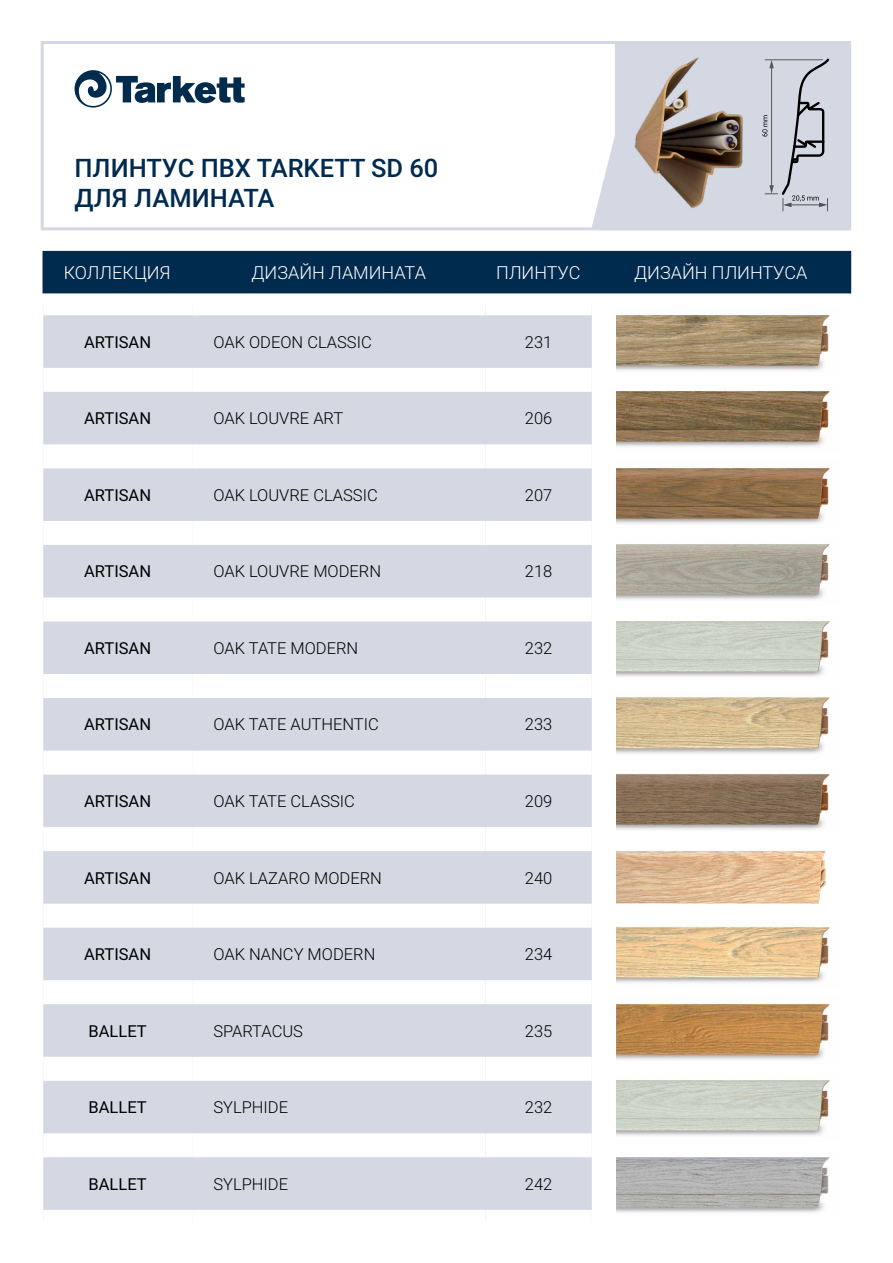
<style>
.page{position:relative;width:893px;height:1263px;background:#fff}
.page>*{position:absolute;margin:0;border:0;box-sizing:border-box;transform-origin:0 0}
.t1{font:500 25.5px/30px "Roboto";color:#002a4e}
.t2{font:300 18px "Roboto";color:#fff}
.t3{font:300 16.5px "Roboto";color:#000}
.t4{font:16.5px "Roboto";color:#000}
</style>
<div class="page">
<svg style="left:592px;top:45px;width:255px;height:181px;fill:#d3d8e2"></svg>
<svg style="left:75px;top:70px;width:170px;height:38px"></svg>
<svg style="left:762px;top:56px;width:69px;height:155px;background:#bec3cb"></svg>
<img style="left:627px;top:53px;width:120px;height:158px">
<div style="left:41px;top:41px;width:810px;height:189px;border:3px solid #d3d8e2"></div>
<div style="left:43px;top:315px;width:549px;height:895px;background:#d3d8e2"></div>
<div style="left:43px;top:368px;width:149px;height:24px;background:#fff"></div>
<div style="left:192px;top:368px;width:293px;height:24px;background:#fff"></div>
<div style="left:485px;top:368px;width:107px;height:24px;background:#fff"></div>
<div style="left:43px;top:444px;width:149px;height:24px;background:#fff"></div>
<div style="left:192px;top:444px;width:293px;height:24px;background:#fff"></div>
<div style="left:485px;top:444px;width:107px;height:24px;background:#fff"></div>
<div style="left:43px;top:521px;width:149px;height:24px;background:#fff"></div>
<div style="left:192px;top:521px;width:293px;height:24px;background:#fff"></div>
<div style="left:485px;top:521px;width:107px;height:24px;background:#fff"></div>
<div style="left:43px;top:597px;width:149px;height:24px;background:#fff"></div>
<div style="left:192px;top:597px;width:293px;height:24px;background:#fff"></div>
<div style="left:485px;top:597px;width:107px;height:24px;background:#fff"></div>
<div style="left:43px;top:674px;width:149px;height:24px;background:#fff"></div>
<div style="left:192px;top:674px;width:293px;height:24px;background:#fff"></div>
<div style="left:485px;top:674px;width:107px;height:24px;background:#fff"></div>
<div style="left:43px;top:750px;width:149px;height:24px;background:#fff"></div>
<div style="left:192px;top:750px;width:293px;height:24px;background:#fff"></div>
<div style="left:485px;top:750px;width:107px;height:24px;background:#fff"></div>
<div style="left:43px;top:827px;width:149px;height:24px;background:#fff"></div>
<div style="left:192px;top:827px;width:293px;height:24px;background:#fff"></div>
<div style="left:485px;top:827px;width:107px;height:24px;background:#fff"></div>
<div style="left:43px;top:904px;width:149px;height:24px;background:#fff"></div>
<div style="left:192px;top:904px;width:293px;height:24px;background:#fff"></div>
<div style="left:485px;top:904px;width:107px;height:24px;background:#fff"></div>
<div style="left:43px;top:980px;width:149px;height:24px;background:#fff"></div>
<div style="left:192px;top:980px;width:293px;height:24px;background:#fff"></div>
<div style="left:485px;top:980px;width:107px;height:24px;background:#fff"></div>
<div style="left:43px;top:1057px;width:149px;height:24px;background:#fff"></div>
<div style="left:192px;top:1057px;width:293px;height:24px;background:#fff"></div>
<div style="left:485px;top:1057px;width:107px;height:24px;background:#fff"></div>
<div style="left:43px;top:1133px;width:149px;height:24px;background:#fff"></div>
<div style="left:192px;top:1133px;width:293px;height:24px;background:#fff"></div>
<div style="left:485px;top:1133px;width:107px;height:24px;background:#fff"></div>
<img style="left:616px;top:315px;width:214px;height:56px">
<img style="left:616px;top:390px;width:214px;height:57px">
<img style="left:616px;top:467px;width:214px;height:57px">
<img style="left:616px;top:544px;width:214px;height:56px">
<img style="left:616px;top:620px;width:214px;height:57px">
<img style="left:616px;top:697px;width:214px;height:57px">
<img style="left:616px;top:773px;width:214px;height:57px">
<img style="left:616px;top:851px;width:210px;height:53px">
<img style="left:616px;top:925px;width:214px;height:58px">
<img style="left:616px;top:1004px;width:214px;height:56px">
<img style="left:616px;top:1079px;width:214px;height:57px">
<img style="left:616px;top:1157px;width:214px;height:56px">
<div style="left:43px;top:251px;width:807px;height:42px;background:#002a4e"></div>
<hr style="left:850px;top:251px;width:1px;height:42px;background:#002a4e">
<h1 class="t1" style="left:75px;top:152px;width:365px">ПЛИНТУС ПВХ ТARKETT SD 60<br>ДЛЯ ЛАМИНАТА</h1>
<p class="t2" style="left:64px;top:260px;width:108px">КОЛЛЕКЦИЯ</p>
<p class="t2" style="left:252px;top:260px;width:176px">ДИЗАЙН ЛАМИНАТА</p>
<p class="t2" style="left:496px;top:260px;width:86px">ПЛИНТУС</p>
<p class="t2" style="left:634px;top:260px;width:175px">ДИЗАЙН ПЛИНТУСА</p>
<p class="t4" style="left:84px;top:330px;width:68px">ARTISAN</p>
<p class="t3" style="left:213px;top:330px;width:160px">OAK ODEON CLASSIC</p>
<p class="t3" style="left:525px;top:330px;width:29px">231</p>
<p class="t4" style="left:84px;top:407px;width:68px">ARTISAN</p>
<p class="t3" style="left:213px;top:407px;width:131px">OAK LO UVRE ART</p>
<p class="t3" style="left:525px;top:407px;width:29px">206</p>
<p class="t4" style="left:84px;top:483px;width:68px">ARTISAN</p>
<p class="t3" style="left:213px;top:483px;width:166px">OAK LO UVRE CLASSIC</p>
<p class="t3" style="left:525px;top:483px;width:29px">207</p>
<p class="t4" style="left:84px;top:560px;width:68px">ARTISAN</p>
<p class="t3" style="left:213px;top:560px;width:169px">OAK LOUVRE MODERN</p>
<p class="t3" style="left:525px;top:560px;width:29px">218</p>
<p class="t4" style="left:84px;top:636px;width:68px">ARTISAN</p>
<p class="t3" style="left:213px;top:636px;width:146px">OAK TATE MODERN</p>
<p class="t3" style="left:525px;top:636px;width:29px">232</p>
<p class="t4" style="left:84px;top:713px;width:68px">ARTISAN</p>
<p class="t3" style="left:213px;top:713px;width:167px">OAK TATE AUTHENTIC</p>
<p class="t3" style="left:525px;top:713px;width:29px">233</p>
<p class="t4" style="left:84px;top:790px;width:68px">ARTISAN</p>
<p class="t3" style="left:213px;top:790px;width:143px">OAK TATE CLASSIC</p>
<p class="t3" style="left:525px;top:790px;width:29px">209</p>
<p class="t4" style="left:84px;top:866px;width:68px">ARTISAN</p>
<p class="t3" style="left:213px;top:866px;width:170px">OAK LAZARO MODERN</p>
<p class="t3" style="left:525px;top:866px;width:29px">240</p>
<p class="t4" style="left:84px;top:943px;width:68px">ARTISAN</p>
<p class="t3" style="left:213px;top:943px;width:164px">OAK NANCY MODERN</p>
<p class="t3" style="left:525px;top:943px;width:29px">234</p>
<p class="t4" style="left:89px;top:1019px;width:60px">BALLET</p>
<p class="t3" style="left:213px;top:1019px;width:91px">SPARTACUS</p>
<p class="t3" style="left:525px;top:1019px;width:29px">235</p>
<p class="t4" style="left:89px;top:1096px;width:60px">BALLET</p>
<p class="t3" style="left:213px;top:1096px;width:76px">SYLPHIDE</p>
<p class="t3" style="left:525px;top:1096px;width:29px">232</p>
<p class="t4" style="left:89px;top:1172px;width:60px">BALLET</p>
<p class="t3" style="left:213px;top:1172px;width:76px">SYLPHIDE</p>
<p class="t3" style="left:525px;top:1172px;width:29px">242</p>
</div>
